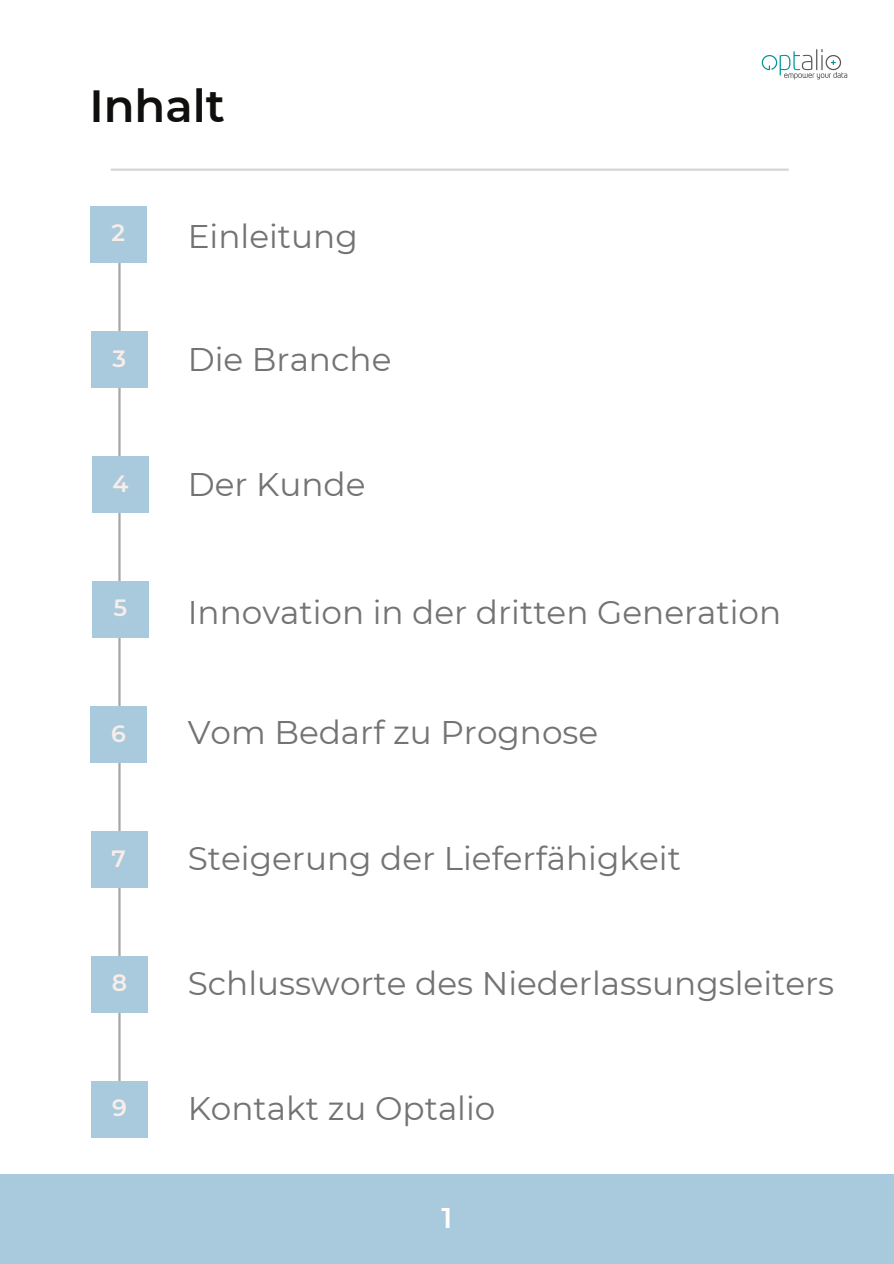
<style>
.page{position:relative;width:894px;height:1264px;background:#fff}
.page>*{position:absolute;margin:0;border:0;box-sizing:border-box;transform-origin:0 0}
.t1{font:600 45px "Montserrat";color:#100f0d}
.t2{font:32.7px "Montserrat";color:#737373}
.t3{font:600 28.5px "Montserrat";color:#fff}
.t4{font:600 23.55px "Montserrat";color:#f8ede8}
</style>
<div class="page">
<hr style="left:118px;top:239px;width:3px;height:883px;background:#a6a6a6">
<div style="left:90px;top:207px;width:57px;height:56px;background:#a9c9dd"></div>
<div style="left:91px;top:332px;width:57px;height:56px;background:#a9c9dd"></div>
<div style="left:92px;top:456px;width:57px;height:57px;background:#a9c9dd"></div>
<div style="left:92px;top:581px;width:57px;height:57px;background:#a9c9dd"></div>
<div style="left:0;top:1174px;width:893px;height:89px;background:#a9c9dd"></div>
<hr style="left:111px;top:168px;width:676px;height:3px;background:#737373">
<svg style="left:761px;top:49px;width:86px;height:30px"></svg>
<div style="left:90px;top:706px;width:57px;height:57px;background:#a9c9dd"></div>
<div style="left:91px;top:831px;width:57px;height:57px;background:#a9c9dd"></div>
<div style="left:91px;top:956px;width:57px;height:57px;background:#a9c9dd"></div>
<div style="left:91px;top:1081px;width:57px;height:57px;background:#a9c9dd"></div>
<h1 class="t1" style="left:89px;top:78px;width:137px">Inhalt</h1>
<p class="t4" style="left:112px;top:219px;width:15px">2</p>
<p class="t2" style="left:188px;top:216px;width:171px">Einleitung</p>
<p class="t4" style="left:113px;top:344px;width:15px">3</p>
<p class="t2" style="left:188px;top:339px;width:205px">Die Branche</p>
<p class="t4" style="left:112px;top:469px;width:17px">4</p>
<p class="t2" style="left:188px;top:464px;width:179px">Der Kunde</p>
<p class="t4" style="left:113px;top:593px;width:15px">5</p>
<p class="t2" style="left:188px;top:592px;width:595px">Innovation in der dritten Generation</p>
<p class="t4" style="left:111px;top:719px;width:16px">6</p>
<p class="t2" style="left:188px;top:712px;width:412px">Vom Bedarf zu Prognose</p>
<p class="t4" style="left:111px;top:844px;width:16px">7</p>
<p class="t2" style="left:188px;top:838px;width:494px">Steigerung der Lieferfähigkeit</p>
<p class="t4" style="left:112px;top:968px;width:17px">8</p>
<p class="t2" style="left:188px;top:963px;width:648px">Schlussworte des Niederlassungsleiters</p>
<p class="t4" style="left:112px;top:1093px;width:16px">9</p>
<p class="t2" style="left:188px;top:1088px;width:309px">Kontakt zu Optalio</p>
<p class="t3" style="left:441px;top:1200px;width:12px">1</p>
</div>
